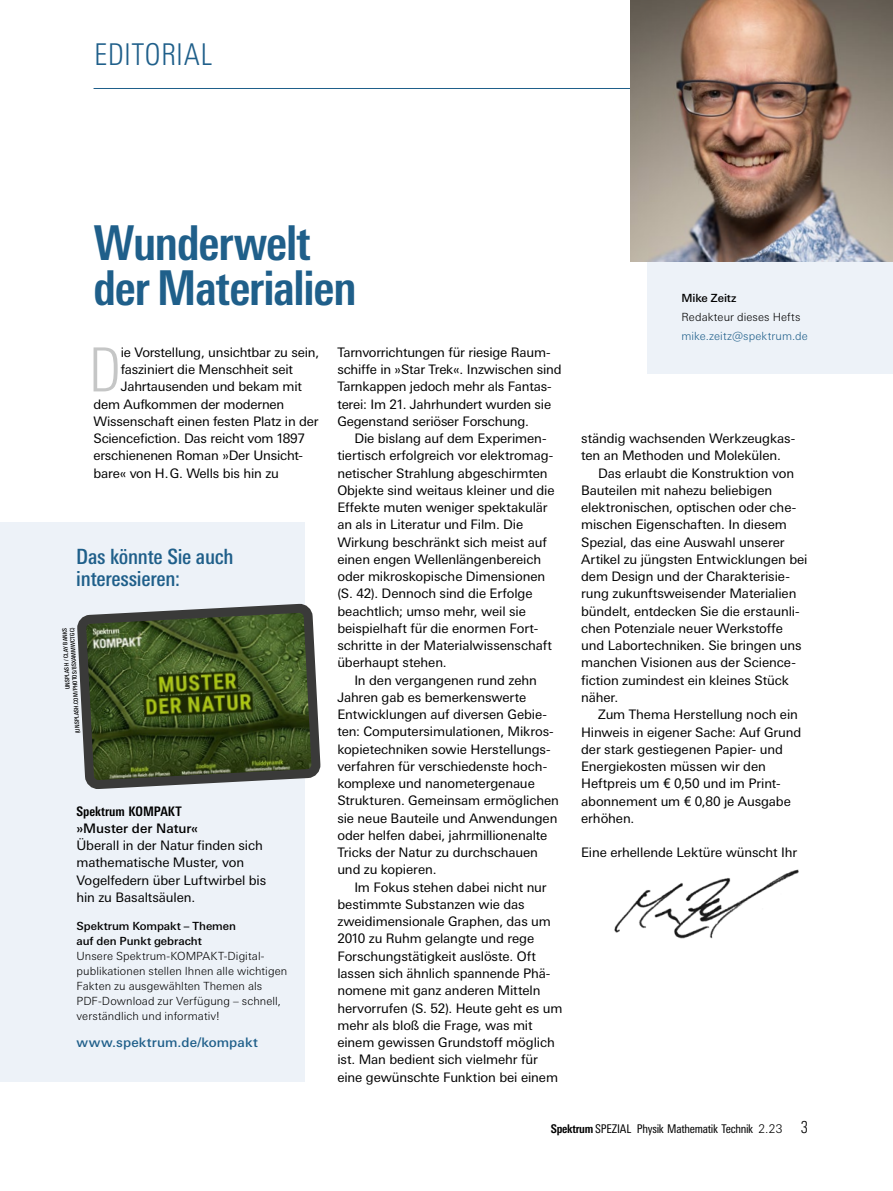
<style>
.page{position:relative;width:893px;height:1191px;background:#fff}
.page>*{position:absolute;margin:0;border:0;box-sizing:border-box;transform-origin:0 0}
.t1{font:300 condensed 60.9px "Univers Next Pro";color:#c5c6c6}
.t2{font:700 condensed 48px/45px "Univers Next Pro";letter-spacing:-.025em;color:#1f5f8a}
.t3{font:300 condensed 30px "Univers Next Pro";letter-spacing:.01em;color:#1f5f8a}
.t4{font:500 condensed 21px/22.5px "Univers Next Pro";letter-spacing:-.01em;color:#1f5f8a}
.t5{font:13.2px/17.2px "Univers Next Pro";letter-spacing:-.01em;color:#000}
.t6{font:500 13.2px "Univers Next Pro";letter-spacing:.01em;color:#1f5f8a}
.t7{font:500 13.2px "Univers Next Pro";letter-spacing:-.005em;color:#000}
.t8{font:700 condensed 13.2px "Univers Next Pro";color:#000}
.t9{font:condensed 12px "Univers Next Pro";letter-spacing:-.025em;color:#000}
.t10{font:300 11.25px/15px "Univers Next Pro";letter-spacing:.005em;color:#000}
.t11{font:500 11.25px/15px "Univers Next Pro";letter-spacing:-.005em;color:#000}
.t12{font:300 11.25px "Univers Next Pro";letter-spacing:.01em;color:#1f5f8a}
.t13{font:500 condensed 6px/7.5px "Univers Next Pro";color:#000;text-align:right}
.s1{font-weight:700}
.s2{font-weight:300;font-stretch:normal}
.s3{font-weight:300;font-size:16.5px}
</style>
<div class="page">
<hr style="left:94px;top:88px;width:799px;height:1px;background:#1f5f8a">
<div style="left:647px;top:261px;width:246px;height:113px;background:#edf2f8"></div>
<img style="left:630px;top:0;width:263px;height:261px">
<img style="left:614px;top:869px;width:185px;height:70px">
<div style="left:0;top:522px;width:304px;height:559px;background:#edf2f8"></div>
<svg style="left:81px;top:602px;width:240px;height:188px"></svg>
<h3 class="t3" style="left:94px;top:37px;width:120px">EDITORIAL</h3>
<h2 class="t2" style="left:94px;top:220px;width:265px">Wunderwelt der Materialien</h2>
<h1 class="t1" style="left:88px;top:335px;width:35px">D</h1>
<p class="t5" style="left:121px;top:343px;width:200px">ie Vorstellung, unsichtbar zu sein,</p>
<p class="t5" style="left:121px;top:361px;width:174px">fasziniert die Menschheit seit</p>
<p class="t5" style="left:121px;top:378px;width:183px">Jahrtausenden und bekam mit</p>
<p class="t5" style="left:94px;top:395px;width:192px">dem Aufkommen der modernen</p>
<p class="t5" style="left:94px;top:412px;width:227px">Wissenschaft einen festen Platz in der</p>
<p class="t5" style="left:94px;top:430px;width:213px">Sciencefiction. Das reicht vom 1897</p>
<p class="t5" style="left:94px;top:447px;width:211px">erschienenen Roman »Der Unsicht-</p>
<p class="t5" style="left:94px;top:464px;width:187px">bare« von H.G. Wells bis hin zu</p>
<h3 class="t4" style="left:76px;top:545px;width:159px">Das könnte Sie auch interessieren:</h3>
<p class="t13" style="left:66px;top:734px;width:107px;rotate:-93deg">UNSPLASH / CLAY BANKS (UNSPLASH.COM/PHOTOS/8SXAMMWCTGC)</p>
<p class="t8" style="left:77px;top:803px;width:107px">Spektrum KOMPAKT</p>
<p class="t7" style="left:77px;top:820px;width:123px">»Muster der Natur«</p>
<p class="t5" style="left:77px;top:837px;width:191px">Überall in der Natur finden sich mathematische Muster, von<br>Vogelfedern über Luftwirbel bis hin zu Basaltsäulen.</p>
<p class="t11" style="left:77px;top:918px;width:161px">Spektrum Kompakt – Themen auf den Punkt gebracht</p>
<p class="t10" style="left:77px;top:948px;width:212px">Unsere Spektrum-KOMPAKT-Digital&shy;publikationen stellen Ihnen alle wichtigen Fakten zu ausgewählten Themen als PDF-Download zur Verfügung – schnell, verständlich und informativ!</p>
<p class="t6" style="left:77px;top:1034px;width:183px">www.spektrum.de/kompakt</p>
<p class="t5" style="left:337px;top:343px;width:226px">Tarnvorrichtungen für riesige Raum&shy;schiffe in »Star Trek«. Inzwischen sind Tarnkappen jedoch mehr als Fantas&shy;terei: Im 21. Jahrhundert wurden sie Gegenstand seriöser Forschung.</p>
<p class="t5" style="left:337px;top:430px;width:219px;text-indent:17px">Die bislang auf dem Experimen&shy;tiertisch erfolgreich vor elektromag&shy;netischer Strahlung abgeschirmten Objekte sind weitaus kleiner und die Effekte muten weniger spektakulär an als in Literatur und Film. Die Wirkung beschränkt sich meist auf einen engen Wellenlängenbereich oder mikroskopische Dimensionen (S. 42). Dennoch sind die Erfolge beachtlich; umso mehr, weil sie beispielhaft für die enormen Fort&shy;schritte in der Materialwissenschaft überhaupt stehen.</p>
<p class="t5" style="left:337px;top:671px;width:223px;text-indent:17px">In den vergangenen rund zehn<br>Jahren gab es bemerkenswerte<br>Entwicklungen auf diversen Gebie&shy;ten: Computersimulationen, Mikros&shy;kopietechniken sowie Herstellungs&shy;verfahren für verschiedenste hoch&shy;komplexe und nanometergenaue<br>Strukturen. Gemeinsam ermöglichen sie neue Bauteile und Anwendungen oder helfen dabei, jahrmillionenalte<br>Tricks der Natur zu durchschauen und zu kopieren.</p>
<p class="t5" style="left:337px;top:878px;width:227px;text-indent:17px">Im Fokus stehen dabei nicht nur bestimmte Substanzen wie das zweidimensionale Graphen, das um 2010 zu Ruhm gelangte und rege Forschungstätigkeit auslöste. Oft lassen sich ähnlich spannende Phä&shy;nomene mit ganz anderen Mitteln hervorrufen (S. 52). Heute geht es um mehr als bloß die Frage, was mit einem gewissen Grundstoff möglich ist. Man bedient sich vielmehr für eine gewünschte Funktion bei einem</p>
<p class="t11" style="left:681px;top:290px;width:57px">Mike Zeitz</p>
<p class="t10" style="left:681px;top:310px;width:120px">Redakteur dieses Hefts</p>
<p class="t12" style="left:681px;top:330px;width:128px">mike.zeitz@spektrum.de</p>
<p class="t5" style="left:581px;top:430px;width:216px">ständig wachsenden Werkzeugkas&shy;ten an Methoden und Molekülen.</p>
<p class="t5" style="left:581px;top:464px;width:228px;text-indent:17px">Das erlaubt die Konstruktion von Bauteilen mit nahezu beliebigen elektronischen, optischen oder che&shy;mischen Eigenschaften. In diesem Spezial, das eine Auswahl unserer Artikel zu jüngsten Entwicklungen bei dem Design und der Charakterisie&shy;rung zukunftsweisender Materialien bündelt, entdecken Sie die erstaunli&shy;chen Potenziale neuer Werkstoffe und Labortechniken. Sie bringen uns manchen Visionen aus der Science&shy;fiction zumindest ein kleines Stück näher.</p>
<p class="t5" style="left:581px;top:706px;width:222px;text-indent:17px">Zum Thema Herstellung noch ein<br>Hinweis in eigener Sache: Auf Grund der stark gestiegenen Papier- und<br>Energiekosten müssen wir den<br>Heftpreis um € 0,50 und im Print&shy;abonnement um € 0,80 je Ausgabe erhöhen.</p>
<p class="t5" style="left:581px;top:844px;width:217px">Eine erhellende Lektüre wünscht Ihr</p>
<p class="t9" style="left:551px;top:1122px;width:258px"><span class="s1">Spektrum</span> SPEZIAL Physik Mathematik Technik <span class="s2">2.23</span> <span class="s3">3</span></p>
</div>
